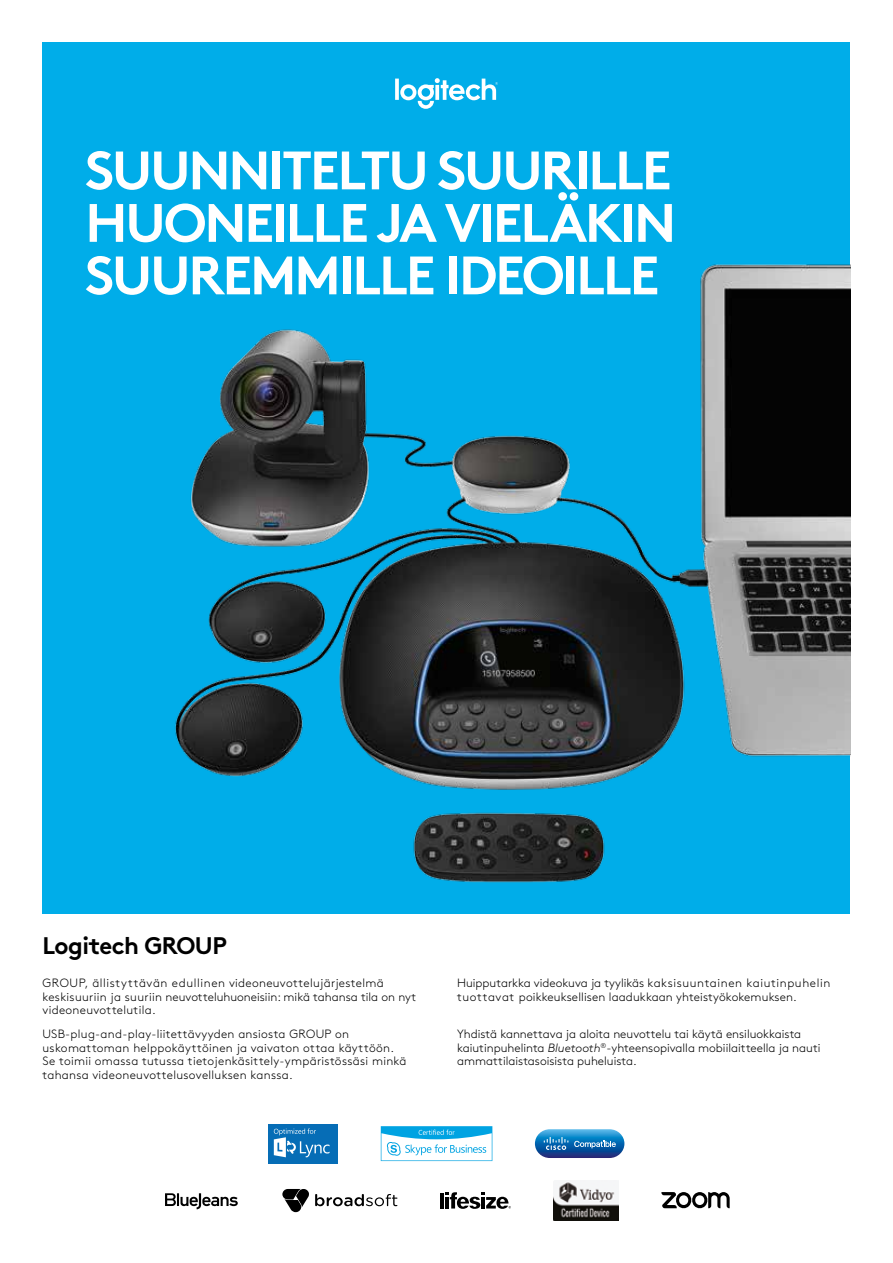
<style>
.page{position:relative;width:893px;height:1263px;background:#fff}
.page>*{position:absolute;margin:0;border:0;box-sizing:border-box;transform-origin:0 0}
.t1{font:700 54px/52.5px "Brown Pro";letter-spacing:-.04em;color:#fff;text-align:justify}
.t2{font:700 24px "Brown Pro";letter-spacing:-.025em;color:#000}
.t3{font:300 12px/13.5px "Brown Pro";letter-spacing:.02em;color:#000}
.t4{font:300 12px/13.5px "Brown Pro";color:#000}
.s1{font-style:italic}
</style>
<div class="page">
<div style="left:43px;top:43px;width:807px;height:871px;background:#00ade9"></div>
<img style="left:175px;top:264px;width:675px;height:619px">
<svg style="left:395px;top:78px;width:103px;height:31px"></svg>
<div style="left:269px;top:1124px;width:69px;height:39px;background:#066db6"></div>
<svg style="left:274px;top:1128px;width:56px;height:29px"></svg>
<svg style="left:535px;top:1129px;width:89px;height:29px;background:#3880bc"></svg>
<svg style="left:381px;top:1126px;width:111px;height:35px"></svg>
<svg style="left:165px;top:1193px;width:73px;height:16px"></svg>
<hr style="left:440px;top:1192px;width:4px;height:16px;background:#000">
<svg style="left:445px;top:1192px;width:66px;height:17px"></svg>
<svg style="left:661px;top:1192px;width:69px;height:17px"></svg>
<img style="left:553px;top:1182px;width:66px;height:38px">
<svg style="left:315px;top:1194px;width:82px;height:12px"></svg>
<svg style="left:282px;top:1189px;width:27px;height:23px"></svg>
<h1 class="t1" style="left:85px;top:138px;width:592px">SUUNNITELTU SUURILLE HUONEILLE JA VIELÄKIN SUUREMMILLE IDEOILLE</h1>
<h2 class="t2" style="left:43px;top:926px;width:186px">Logitech GROUP</h2>
<p class="t3" style="left:43px;top:975px;width:375px">GROUP, ällistyttävän edullinen videoneuvottelujärjestelmä keskisuuriin ja suuriin neuvotteluhuoneisiin: mikä tahansa tila on nyt videoneuvottelutila.</p>
<p class="t3" style="left:43px;top:1026px;width:365px">USB-plug-and-play-liitettävyyden ansiosta GROUP on uskomattoman helppokäyttöinen ja vaivaton ottaa käyttöön.<br>Se toimii omassa tutussa tietojenkäsittely-ympäristössäsi minkä tahansa videoneuvottelusovelluksen kanssa.</p>
<p class="t3" style="left:457px;top:975px;width:375px">Huipputarkka videokuva ja tyylikäs kaksisuuntainen kaiutinpuhelin tuottavat poikkeuksellisen laadukkaan yhteistyökokemuksen.</p>
<p class="t4" style="left:457px;top:1026px;width:365px">Yhdistä kannettava ja aloita neuvottelu tai käytä ensiluokkaista kaiutinpuhelinta <span class="s1">Bluetooth</span><sup>®</sup>-yhteensopivalla mobiilaitteella ja nauti ammattilaistasoisista puheluista.</p>
</div>
